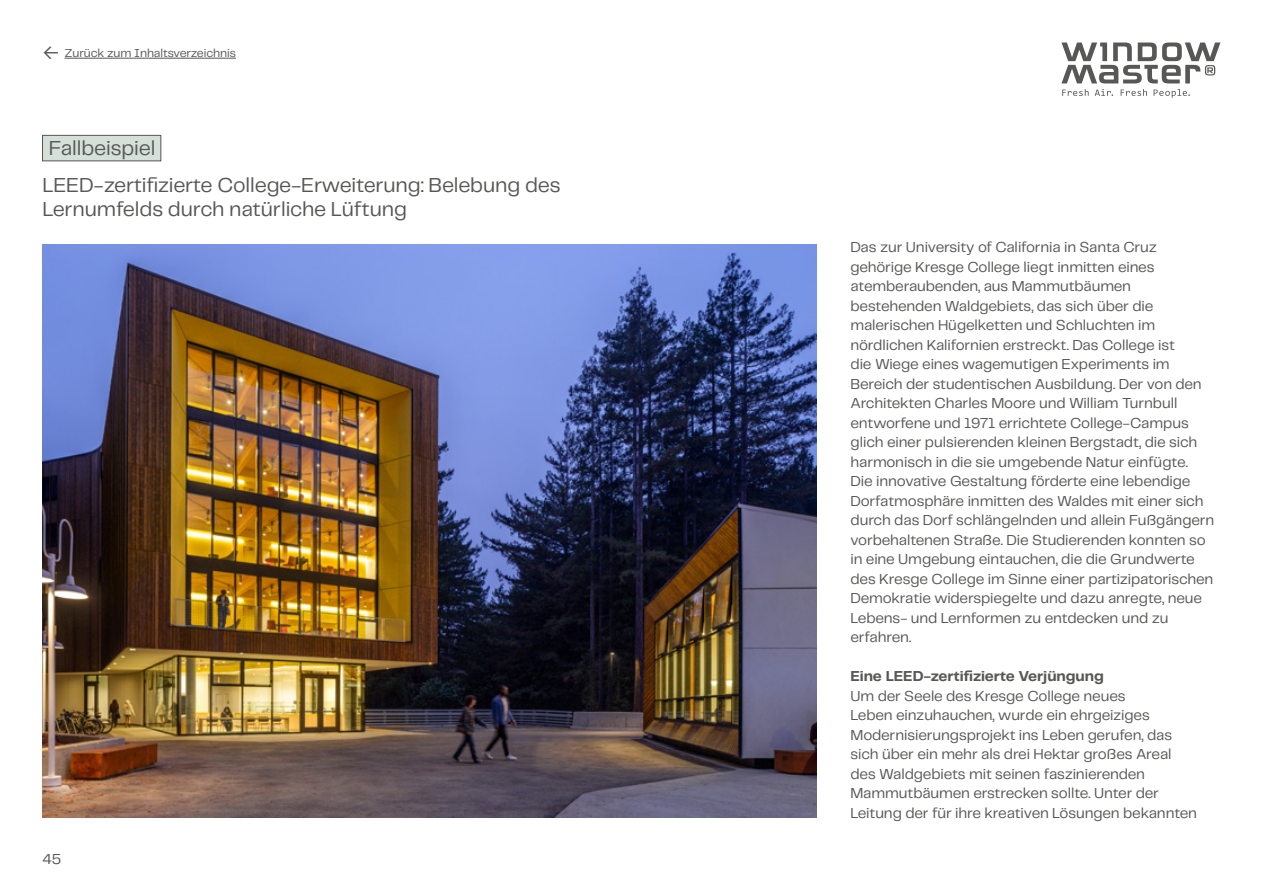
<style>
.page{position:relative;width:1263px;height:893px;background:#fff}
.page>*{position:absolute;margin:0;border:0;box-sizing:border-box;transform-origin:0 0}
.t1{font:21px/37px "Telegraf";letter-spacing:-.01em;color:#575756}
.t2{font:15px/19.5px "Telegraf";letter-spacing:-.01em;color:#575756}
.t3{font:700 15px "Telegraf";letter-spacing:-.005em;color:#575756}
.t4{font:12px "Telegraf";letter-spacing:-.01em;color:#575756}
.s1{font-size:21px}
</style>
<div class="page">
<svg style="left:1061px;top:43px;width:159px;height:40px"></svg>
<svg style="left:1062px;top:89px;width:26px;height:7px"></svg>
<svg style="left:1095px;top:89px;width:18px;height:7px"></svg>
<svg style="left:1121px;top:89px;width:26px;height:7px"></svg>
<svg style="left:1153px;top:89px;width:37px;height:9px"></svg>
<hr style="left:65px;top:58px;width:171px;height:1px;background:#575756">
<div style="left:42px;top:135px;width:119px;height:26px;background:#d4e0d8;border:1px solid #575756"></div>
<img style="left:43px;top:244px;width:773px;height:574px">
<p class="t4" style="left:43px;top:45px;width:195px"><span class="s1">←</span> Zurück zum Inhaltsverzeichnis</p>
<h1 class="t1" style="left:43px;top:129px;width:520px;text-indent:6px">Fallbeispiel<br>LEED-zertifizierte College-Erweiterung: Belebung des</h1>
<h1 class="t1" style="left:43px;top:190px;width:366px">Lernumfelds durch natürliche Lüftung</h1>
<p class="t2" style="left:43px;top:849px;width:20px">45</p>
<p class="t2" style="left:850px;top:237px;width:365px">Das zur University of California in Santa Cruz gehörige Kresge College liegt inmitten eines atemberaubenden, aus Mammutbäumen bestehenden Waldgebiets, das sich über die malerischen Hügelketten und Schluchten im nördlichen Kalifornien erstreckt. Das College ist<br>die Wiege eines wagemutigen Experiments im Bereich der studentischen Ausbildung. Der von den Architekten Charles Moore und William Turnbull entworfene und 1971 errichtete College-Campus glich einer pulsierenden kleinen Bergstadt, die sich harmonisch in die sie umgebende Natur einfügte.<br>Die innovative Gestaltung förderte eine lebendige Dorfatmosphäre inmitten des Waldes mit einer sich durch das Dorf schlängelnden und allein Fußgängern vorbehaltenen Straße. Die Studierenden konnten so in eine Umgebung eintauchen, die die Grundwerte des Kresge College im Sinne einer partizipatorischen Demokratie widerspiegelte und dazu anregte, neue Lebens- und Lernformen zu entdecken und zu erfahren.</p>
<p class="t3" style="left:850px;top:666px;width:255px">Eine LEED-zertifizierte Verjüngung</p>
<p class="t2" style="left:850px;top:686px;width:348px">Um der Seele des Kresge College neues<br>Leben einzuhauchen, wurde ein ehrgeiziges Modernisierungsprojekt ins Leben gerufen, das sich über ein mehr als drei Hektar großes Areal des Waldgebiets mit seinen faszinierenden Mammutbäumen erstrecken sollte. Unter der Leitung der für ihre kreativen Lösungen bekannten</p>
</div>
